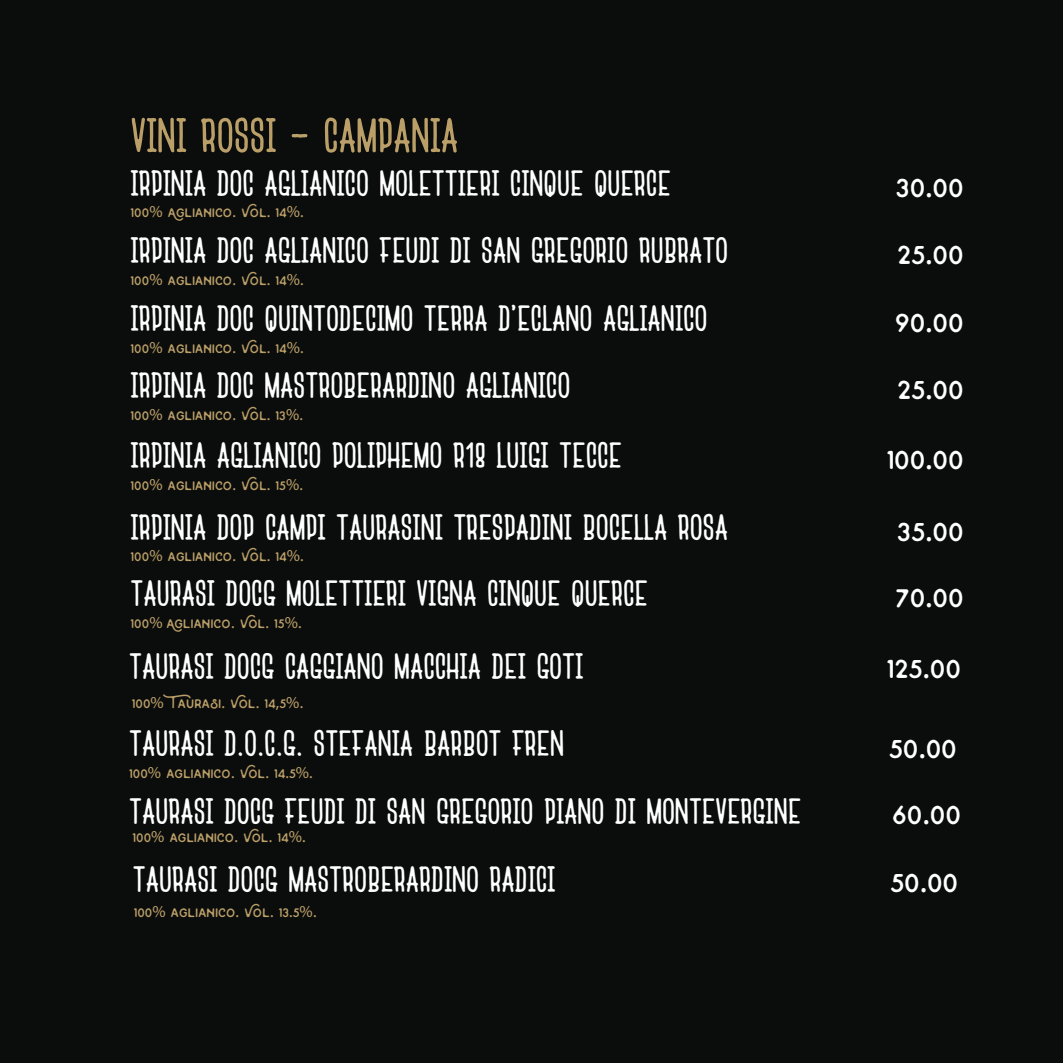
<style>
.page{position:relative;width:1063px;height:1063px;background:#0b0d0c}
.page>*{position:absolute;margin:0;border:0;box-sizing:border-box;transform-origin:0 0}
.t1{font:60.88px "Nazare";color:#bb9f68}
.t2{font:45.62px "Nazare";color:#fff}
.t3{font:700 35px "Swistblnk Moabhoers";color:#fff}
.t4{font:700 16.75px "Swistblnk Moabhoers";letter-spacing:.005em;color:#bb9f68}
.s1{font-family:"Myriad Pro";font-weight:400}
</style>
<div class="page">
<h1 class="t1" style="left:131px;top:109px;width:329px">VINI ROSSI - CAMPANIA</h1>
<p class="t2" style="left:131px;top:163px;width:542px">IRPINIA DOC AGLIANICO MOLETTIERI CINQUE QUERCE</p>
<p class="t4" style="left:131px;top:204px;width:175px">100<span class="s1">%</span> Aglianico<span class="s1">.</span> Vol<span class="s1">.</span> 14<span class="s1">%.</span></p>
<p class="t3" style="left:896px;top:168px;width:69px">30<span class="s1">.</span>00</p>
<p class="t2" style="left:131px;top:231px;width:599px">IRPINIA DOC AGLIANICO FEUDI DI SAN GREGORIO RUBRATO</p>
<p class="t3" style="left:897px;top:236px;width:68px">25<span class="s1">.</span>00</p>
<p class="t4" style="left:131px;top:271px;width:175px">100<span class="s1">%</span> aglianico<span class="s1">.</span> Vol<span class="s1">.</span> 14<span class="s1">%.</span></p>
<p class="t2" style="left:131px;top:298px;width:578px">IRPINIA DOC QUINTODECIMO TERRA D’ECLANO AGLIANICO</p>
<p class="t3" style="left:895px;top:303px;width:70px">90<span class="s1">.</span>00</p>
<p class="t4" style="left:131px;top:339px;width:175px">100<span class="s1">%</span> aglianico<span class="s1">.</span> Vol<span class="s1">.</span> 14<span class="s1">%.</span></p>
<p class="t2" style="left:131px;top:366px;width:441px">IRPINIA DOC MASTROBERARDINO AGLIANICO</p>
<p class="t3" style="left:897px;top:371px;width:68px">25<span class="s1">.</span>00</p>
<p class="t4" style="left:131px;top:406px;width:174px">100<span class="s1">%</span> aglianico<span class="s1">.</span> Vol<span class="s1">.</span> 13<span class="s1">%.</span></p>
<p class="t2" style="left:131px;top:436px;width:493px">IRPINIA AGLIANICO POLIPHEMO R18 LUIGI TECCE</p>
<p class="t3" style="left:887px;top:441px;width:78px">100<span class="s1">.</span>00</p>
<p class="t4" style="left:131px;top:477px;width:174px">100<span class="s1">%</span> aglianico<span class="s1">.</span> Vol<span class="s1">.</span> 15<span class="s1">%.</span></p>
<p class="t2" style="left:131px;top:507px;width:599px">IRPINIA DOP CAMPI TAURASINI TRESPADINI BOCELLA ROSA</p>
<p class="t3" style="left:897px;top:512px;width:68px">35<span class="s1">.</span>00</p>
<p class="t4" style="left:131px;top:548px;width:175px">100<span class="s1">%</span> aglianico<span class="s1">.</span> Vol<span class="s1">.</span> 14<span class="s1">%.</span></p>
<p class="t2" style="left:131px;top:573px;width:519px">TAURASI DOCG MOLETTIERI VIGNA CINQUE QUERCE</p>
<p class="t3" style="left:895px;top:579px;width:70px">70<span class="s1">.</span>00</p>
<p class="t4" style="left:131px;top:614px;width:172px">100<span class="s1">%</span> Aglianico<span class="s1">.</span> Vol<span class="s1">.</span> 15<span class="s1">%.</span></p>
<p class="t2" style="left:129px;top:646px;width:456px">TAURASI DOCG CAGGIANO MACCHIA DEI GOTI</p>
<p class="t3" style="left:887px;top:650px;width:76px">125<span class="s1">.</span>00</p>
<p class="t4" style="left:132px;top:694px;width:173px">100<span class="s1">%</span> Taurasi<span class="s1">.</span> Vol<span class="s1">.</span> 14<span class="s1">,</span>5<span class="s1">%.</span></p>
<p class="t2" style="left:129px;top:724px;width:436px">TAURASI D.O.C.G. STEFANIA BARBOT FREN</p>
<p class="t3" style="left:889px;top:729px;width:70px">50<span class="s1">.</span>00</p>
<p class="t4" style="left:129px;top:765px;width:185px">100<span class="s1">%</span> aglianico<span class="s1">.</span> Vol<span class="s1">.</span> 14<span class="s1">.</span>5<span class="s1">%.</span></p>
<p class="t2" style="left:129px;top:791px;width:674px">TAURASI DOCG FEUDI DI SAN GREGORIO PIANO DI MONTEVERGINE</p>
<p class="t3" style="left:892px;top:796px;width:70px">60<span class="s1">.</span>00</p>
<p class="t4" style="left:133px;top:829px;width:175px">100<span class="s1">%</span> aglianico<span class="s1">.</span> Vol<span class="s1">.</span> 14<span class="s1">%.</span></p>
<p class="t2" style="left:133px;top:859px;width:424px">TAURASI DOCG MASTROBERARDINO RADICI</p>
<p class="t3" style="left:890px;top:863px;width:70px">50<span class="s1">.</span>00</p>
<p class="t4" style="left:134px;top:903px;width:184px">100<span class="s1">%</span> aglianico<span class="s1">.</span> Vol<span class="s1">.</span> 13<span class="s1">.</span>5<span class="s1">%.</span></p>
</div>
